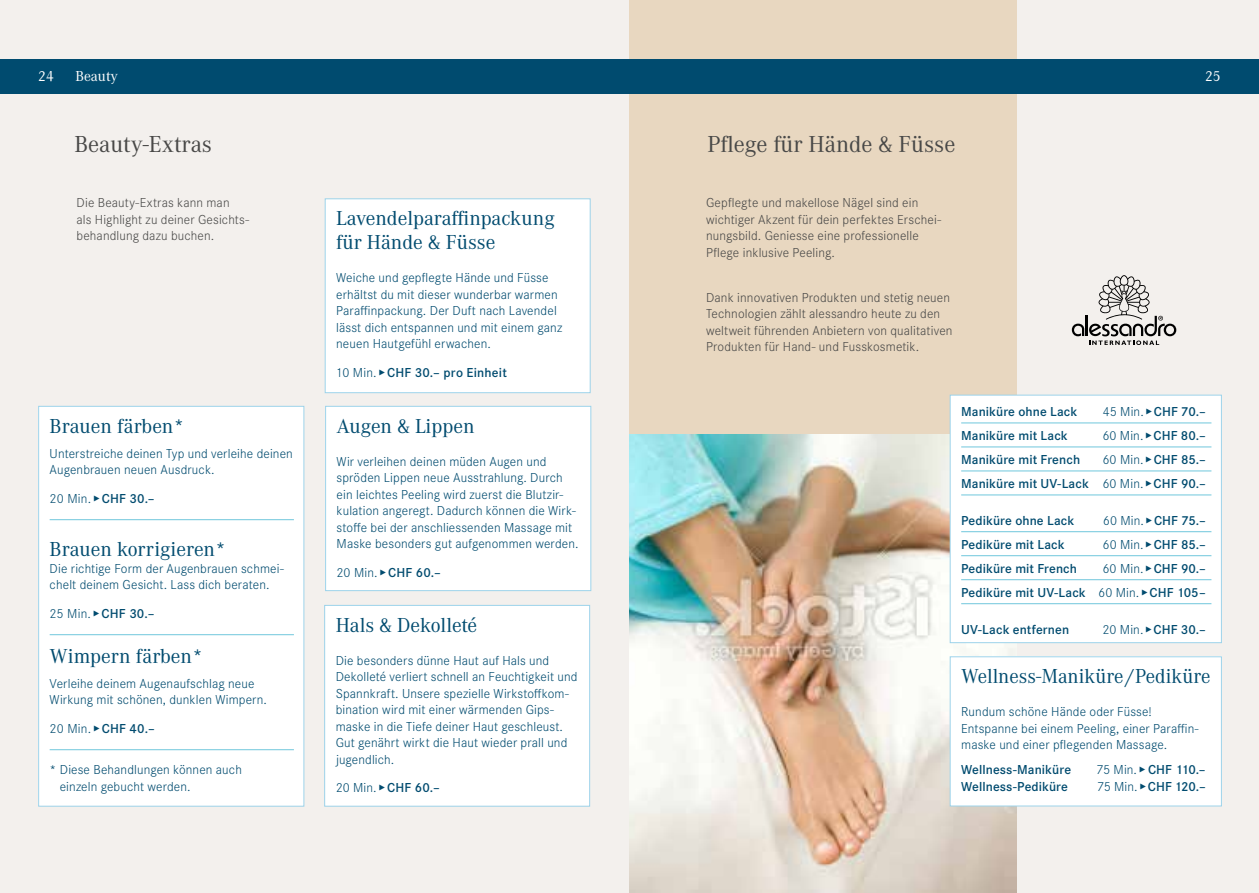
<style>
.page{position:relative;width:1259px;height:893px;background:#f3f0ed}
.page>*{position:absolute;margin:0;border:0;box-sizing:border-box;transform-origin:0 0}
.t1{font:24px "Corporate A";color:#484847}
.t2{font:21px/24px "Corporate A";color:#004b6f}
.t3{font:15px "Corporate A";color:#fff}
.t4{font:300 13.5px/16.5px "Corporate S";letter-spacing:.01em;color:#004b6f}
.t5{font:300 13.5px/16.5px "Corporate S";letter-spacing:.01em;color:#484847}
.t6{font:600 13.5px/24px "Corporate S";letter-spacing:.005em;color:#004b6f;text-align:right}
.s1{font-weight:300}
.s2{font-weight:600}
</style>
<div class="page">
<div style="left:326px;top:406px;width:265px;height:185px;background:#fff"></div>
<div style="left:325px;top:406px;width:266px;height:185px;border:1px solid #9dd3ea"></div>
<div style="left:325px;top:605px;width:264px;height:201px;background:#fff"></div>
<div style="left:324px;top:605px;width:266px;height:201px;border:1px solid #9dd3ea"></div>
<div style="left:325px;top:199px;width:265px;height:194px;background:#fff"></div>
<div style="left:325px;top:198px;width:265px;height:195px;border:1px solid #9dd3ea"></div>
<div style="left:39px;top:406px;width:265px;height:400px;background:#fff"></div>
<hr style="left:50px;top:519px;width:244px;height:1px;background:#70c7dc">
<hr style="left:50px;top:634px;width:244px;height:1px;background:#70c7dc">
<hr style="left:50px;top:749px;width:244px;height:1px;background:#70c7dc">
<div style="left:38px;top:406px;width:266px;height:400px;border:1px solid #9dd3ea"></div>
<div style="left:629px;top:0;width:387px;height:498px;background:#e8d7c0"></div>
<svg style="left:1071px;top:275px;width:105px;height:70px"></svg>
<img style="left:629px;top:434px;width:387px;height:459px">
<div style="left:950px;top:395px;width:271px;height:248px;background:#fff"></div>
<hr style="left:961px;top:423px;width:250px;height:1px;background:#70c7dc">
<hr style="left:961px;top:447px;width:250px;height:1px;background:#70c7dc">
<hr style="left:961px;top:471px;width:250px;height:1px;background:#70c7dc">
<hr style="left:961px;top:495px;width:250px;height:1px;background:#70c7dc">
<hr style="left:961px;top:531px;width:250px;height:1px;background:#70c7dc">
<hr style="left:961px;top:555px;width:250px;height:1px;background:#70c7dc">
<hr style="left:961px;top:579px;width:250px;height:1px;background:#70c7dc">
<hr style="left:961px;top:603px;width:250px;height:1px;background:#70c7dc">
<div style="left:949px;top:395px;width:272px;height:248px;border:1px solid #9dd3ea"></div>
<div style="left:950px;top:657px;width:271px;height:149px;background:#fff"></div>
<div style="left:949px;top:656px;width:272px;height:150px;border:1px solid #9dd3ea"></div>
<div style="left:0;top:60px;width:1259px;height:34px;background:#004b6f"></div>
<p class="t3" style="left:38px;top:66px;width:17px">24</p>
<p class="t3" style="left:75px;top:66px;width:44px">Beauty</p>
<p class="t3" style="left:1205px;top:66px;width:17px">25</p>
<h1 class="t1" style="left:74px;top:128px;width:139px">Beauty-Extras</h1>
<h1 class="t1" style="left:707px;top:128px;width:250px">Pflege für Hände &amp; Füsse</h1>
<p class="t5" style="left:77px;top:194px;width:174px">Die Beauty-Extras kann man<br>als Highlight zu deiner Gesichts&shy;behandlung dazu buchen.</p>
<h2 class="t2" style="left:336px;top:205px;width:220px">Lavendelparaffinpackung für Hände &amp; Füsse</h2>
<p class="t4" style="left:336px;top:269px;width:228px">Weiche und gepflegte Hände und Füsse erhältst du mit dieser wunderbar warmen Paraffinpackung. Der Duft nach Lavendel lässt dich entspannen und mit einem ganz neuen Hautgefühl erwachen.</p>
<p class="t6" style="left:336px;top:360px;width:172px"><span class="s1">10 Min.</span> ▸ CHF 30.– pro Einheit</p>
<p class="t5" style="left:706px;top:194px;width:236px">Gepflegte und makellose Nägel sind ein wichtiger Akzent für dein perfektes Erschei&shy;nungsbild. Geniesse eine professionelle Pflege inklusive Peeling.</p>
<p class="t5" style="left:706px;top:288px;width:248px">Dank innovativen Produkten und stetig neuen Technologien zählt alessandro heute zu den weltweit führenden Anbietern von qualitativen Produkten für Hand- und Fusskosmetik.</p>
<h2 class="t2" style="left:50px;top:413px;width:136px">Brauen färben*</h2>
<p class="t4" style="left:50px;top:444px;width:245px">Unterstreiche deinen Typ und verleihe deinen<br>Augenbrauen neuen Ausdruck.</p>
<p class="t4" style="left:50px;top:489px;width:107px">20 Min. ▸ <span class="s2">CHF 30.–</span></p>
<h2 class="t2" style="left:50px;top:536px;width:178px">Brauen korrigieren*</h2>
<p class="t4" style="left:50px;top:559px;width:236px">Die richtige Form der Augenbrauen schmei&shy;chelt deinem Gesicht. Lass dich beraten.</p>
<p class="t4" style="left:50px;top:604px;width:106px">25 Min. ▸ <span class="s2">CHF 30.–</span></p>
<h2 class="t2" style="left:50px;top:643px;width:155px">Wimpern färben*</h2>
<p class="t4" style="left:50px;top:674px;width:219px">Verleihe deinem Augenaufschlag neue<br>Wirkung mit schönen, dunklen Wimpern.</p>
<p class="t4" style="left:50px;top:719px;width:107px">20 Min. ▸ <span class="s2">CHF 40.–</span></p>
<p class="t4" style="left:60px;top:761px;width:184px;text-indent:-10px">* Diese Behandlungen können auch einzeln gebucht werden.</p>
<h2 class="t2" style="left:337px;top:413px;width:139px">Augen &amp; Lippen</h2>
<p class="t4" style="left:337px;top:452px;width:243px">Wir verleihen deinen müden Augen und spröden Lippen neue Ausstrahlung. Durch ein leichtes Peeling wird zuerst die Blutzir&shy;kulation angeregt. Dadurch können die Wirk&shy;stoffe bei der anschliessenden Massage mit Maske besonders gut aufgenommen werden.</p>
<p class="t6" style="left:337px;top:560px;width:106px"><span class="s1">20 Min.</span> ▸ CHF 60.–</p>
<h2 class="t2" style="left:336px;top:612px;width:143px">Hals &amp; Dekolleté</h2>
<p class="t4" style="left:336px;top:651px;width:243px">Die besonders dünne Haut auf Hals und Dekolleté verliert schnell an Feuchtigkeit und Spannkraft. Unsere spezielle Wirkstoffkom&shy;bination wird mit einer wärmenden Gips&shy;maske in die Tiefe deiner Haut geschleust.<br>Gut genährt wirkt die Haut wieder prall und jugendlich.</p>
<p class="t6" style="left:336px;top:775px;width:106px"><span class="s1">20 Min.</span> ▸ CHF 60.–</p>
<p class="t6" style="left:961px;top:399px;width:118px">Maniküre ohne Lack</p>
<p class="t4" style="left:1102px;top:403px;width:104px">45 Min. ▸<span class="s2">CHF 70.–</span></p>
<p class="t6" style="left:961px;top:423px;width:108px">Maniküre mit Lack</p>
<p class="t4" style="left:1102px;top:427px;width:105px">60 Min. ▸<span class="s2">CHF 80.–</span></p>
<p class="t6" style="left:961px;top:447px;width:120px">Maniküre mit French</p>
<p class="t6" style="left:961px;top:447px;width:246px"><span class="s1">60 Min. ▸</span>CHF 85.–<br>Maniküre mit UV-Lack <span class="s1">60 Min. ▸</span>CHF 90.–</p>
<p class="t6" style="left:961px;top:508px;width:115px">Pediküre ohne Lack</p>
<p class="t4" style="left:1103px;top:512px;width:104px">60 Min. ▸<span class="s2">CHF 75.–</span></p>
<p class="t6" style="left:961px;top:532px;width:105px">Pediküre mit Lack</p>
<p class="t4" style="left:1102px;top:536px;width:105px">60 Min. ▸<span class="s2">CHF 85.–</span></p>
<p class="t6" style="left:961px;top:556px;width:117px">Pediküre mit French</p>
<p class="t6" style="left:961px;top:556px;width:246px"><span class="s1">60 Min. ▸</span>CHF 90.–<br>Pediküre mit UV-Lack <span class="s1">60 Min. ▸</span>CHF 105–</p>
<p class="t6" style="left:961px;top:617px;width:109px">UV-Lack entfernen</p>
<p class="t4" style="left:1102px;top:621px;width:105px">20 Min. ▸<span class="s2">CHF 30.–</span></p>
<h2 class="t2" style="left:961px;top:663px;width:251px">Wellness-Maniküre / Pediküre</h2>
<p class="t4" style="left:961px;top:703px;width:239px">Rundum schöne Hände oder Füsse!<br>Entspanne bei einem Peeling, einer Paraffin&shy;maske und einer pflegenden Massage.</p>
<p class="t6" style="left:961px;top:757px;width:111px">Wellness-Maniküre</p>
<p class="t6" style="left:1096px;top:757px;width:111px"><span class="s1">75 Min. ▸</span> CHF 110.–</p>
<p class="t6" style="left:961px;top:774px;width:108px">Wellness-Pediküre</p>
<p class="t6" style="left:1096px;top:774px;width:110px"><span class="s1">75 Min. ▸</span>CHF 120.–</p>
</div>
